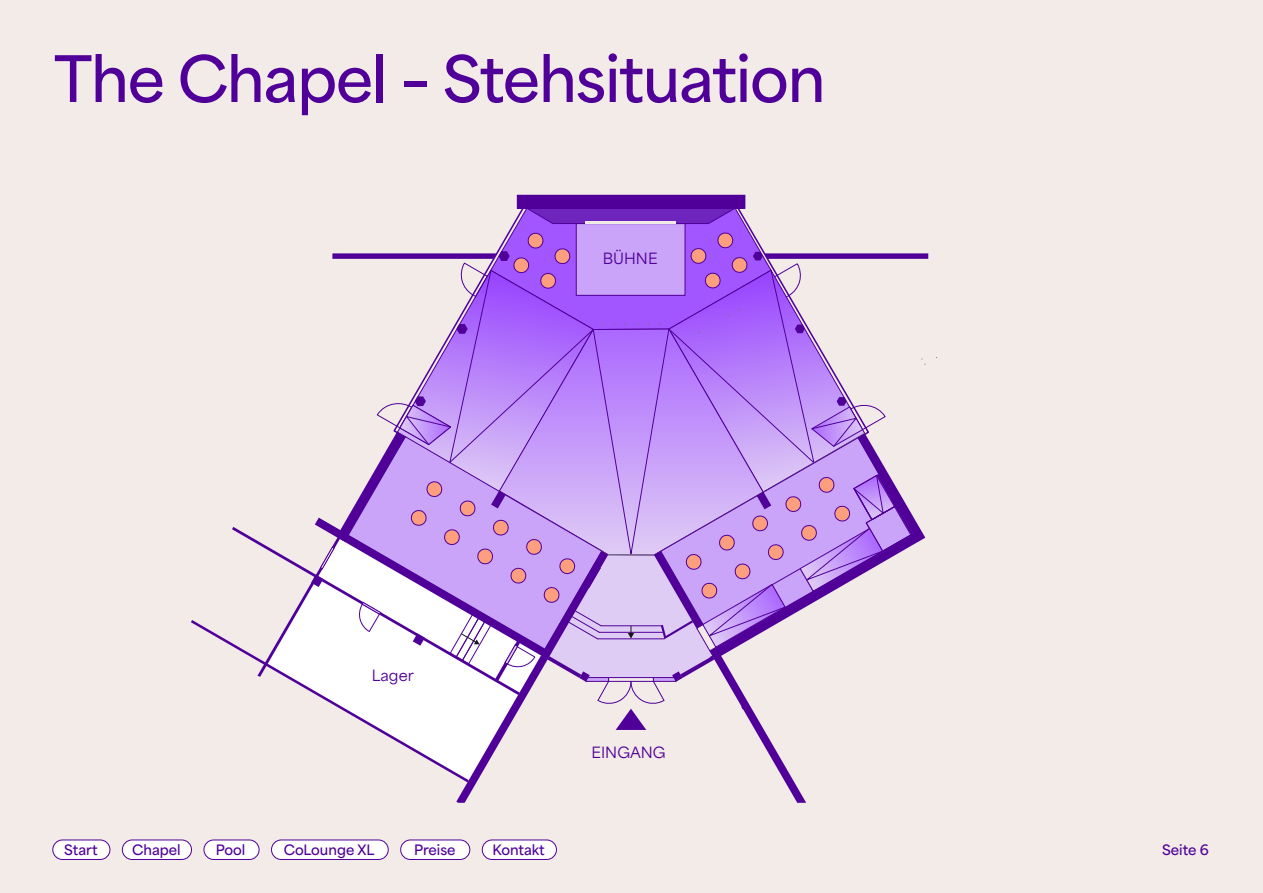
<style>
.page{position:relative;width:1263px;height:893px;background:#f2ebe7}
.page>*{position:absolute;margin:0;border:0;box-sizing:border-box;transform-origin:0 0}
.t1{font:700 60px "Area Normal";letter-spacing:-.02em;color:#500099}
.t2{font:500 14.55px "Area Normal";color:#500099}
.t3{font:700 13.5px "Area Normal";color:#500099}
</style>
<div class="page">
<div style="left:517px;top:195px;width:228px;height:13px;background:#500099"></div>
<svg style="left:191px;top:202px;width:737px;height:601px"></svg>
<div style="left:53px;top:840px;width:57px;height:19px;background:#fff;border-radius:10px"></div>
<div style="left:52px;top:840px;width:58px;height:20px;border:1px solid #500099;border-radius:10px"></div>
<div style="left:204px;top:840px;width:55px;height:19px;background:#fff;border-radius:10px"></div>
<div style="left:204px;top:840px;width:55px;height:20px;border:1px solid #500099;border-radius:10px"></div>
<div style="left:122px;top:840px;width:69px;height:19px;background:#fff;border-radius:10px"></div>
<div style="left:122px;top:840px;width:70px;height:20px;border:1px solid #500099;border-radius:10px"></div>
<div style="left:401px;top:840px;width:69px;height:19px;background:#fff;border-radius:10px"></div>
<div style="left:400px;top:840px;width:70px;height:20px;border:1px solid #500099;border-radius:10px"></div>
<div style="left:482px;top:840px;width:74px;height:19px;background:#fff;border-radius:10px"></div>
<div style="left:482px;top:840px;width:75px;height:20px;border:1px solid #500099;border-radius:10px"></div>
<div style="left:271px;top:840px;width:117px;height:19px;background:#fff;border-radius:10px"></div>
<div style="left:271px;top:840px;width:118px;height:20px;border:1px solid #500099;border-radius:10px"></div>
<p class="t1" style="left:54px;top:25px;width:773px">The Chapel – Stehsituation</p>
<p class="t2" style="left:372px;top:663px;width:43px">Lager</p>
<p class="t2" style="left:603px;top:246px;width:56px">BÜHNE</p>
<p class="t2" style="left:592px;top:739px;width:76px">EINGANG</p>
<p class="t3" style="left:64px;top:838px;width:35px">Start</p>
<p class="t3" style="left:132px;top:838px;width:50px">Chapel</p>
<p class="t3" style="left:216px;top:838px;width:31px">Pool</p>
<p class="t3" style="left:284px;top:838px;width:92px">CoLounge XL</p>
<p class="t3" style="left:414px;top:838px;width:43px">Preise</p>
<p class="t3" style="left:492px;top:838px;width:54px">Kontakt</p>
<p class="t3" style="left:1162px;top:837px;width:48px">Seite 6</p>
</div>
